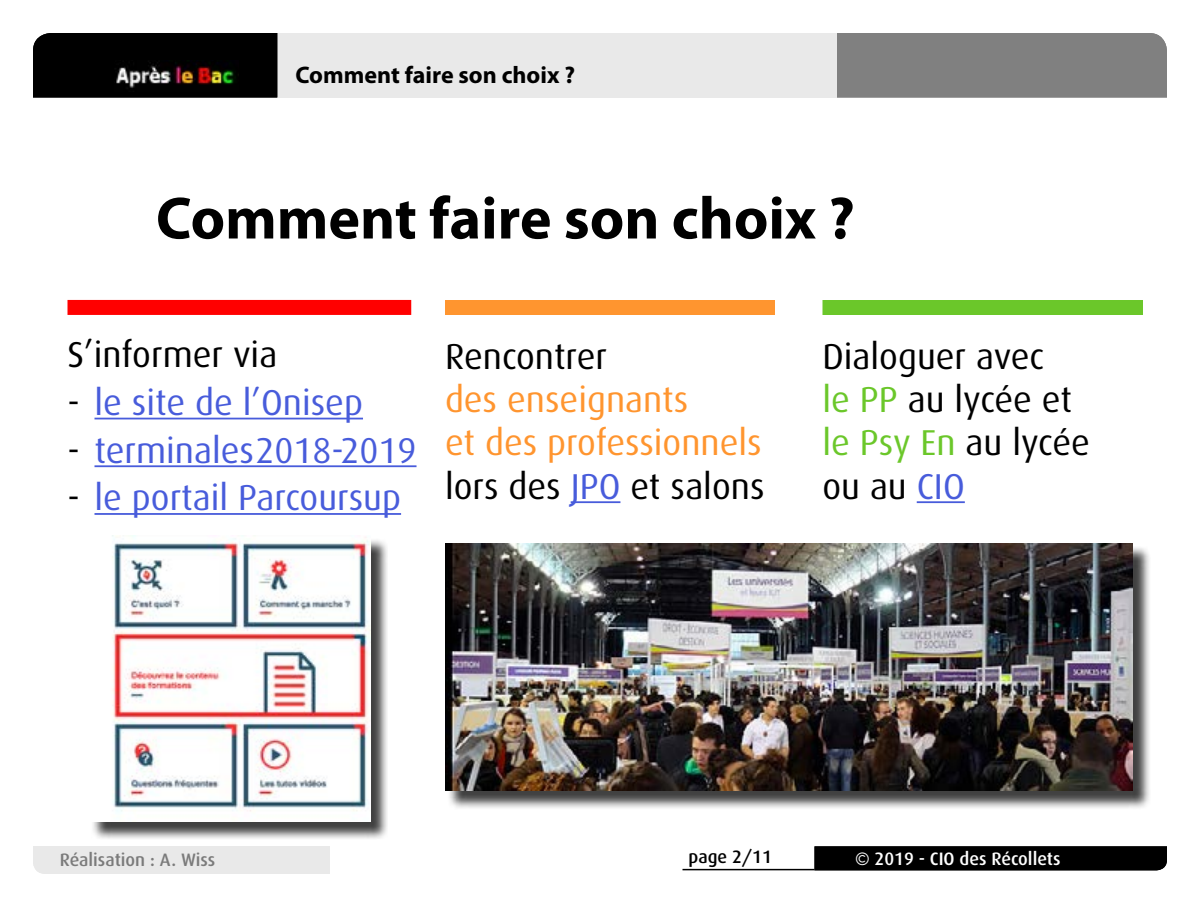
<style>
.page{position:relative;width:1200px;height:900px;background:#fff}
.page>*{position:absolute;margin:0;border:0;box-sizing:border-box;transform-origin:0 0}
.t1{font:700 60px "Myriad Pro";color:#000}
.t2{font:36px/43.2px "Dax";color:#000}
.t3{font:36px "Dax";color:#485cdb}
.t4{font:36px/43.2px "Dax";color:#ff952f}
.t5{font:700 24px "Myriad Pro";color:#000}
.t6{font:500 18px "Dax";color:#fff}
.t7{font:500 18px "Dax";color:#7b7b7b}
.t8{font:500 18px "Dax";color:#000}
.s1{color:#000}
.s2{color:#485cdb}
.s3{color:#6bc72a}
</style>
<div class="page">
<div style="left:278px;top:33px;width:559px;height:65px;background:#e9e9e9"></div>
<div style="left:837px;top:33px;width:330px;height:65px;background:#808080"></div>
<svg style="left:33px;top:33px;width:245px;height:65px;background:#0e0c0a"></svg>
<div style="left:33px;top:846px;width:297px;height:28px;background:#e9e9e9"></div>
<hr style="left:682px;top:869px;width:132px;height:1px;background:#000">
<div style="left:814px;top:846px;width:353px;height:24px;background:#000"></div>
<div style="left:445px;top:300px;width:330px;height:15px;background:#ff952f"></div>
<hr style="left:571px;top:501px;width:49px;height:2px;background:#485cdb">
<div style="left:823px;top:300px;width:320px;height:15px;background:#6bc72a"></div>
<hr style="left:917px;top:501px;width:48px;height:2px;background:#485cdb">
<div style="left:448px;top:546px;width:703px;height:264px;background:#000;opacity:.75"></div>
<img style="left:445px;top:543px;width:687px;height:247px">
<div style="left:91px;top:538px;width:297px;height:302px;background:#000;opacity:.75"></div>
<img style="left:91px;top:536px;width:279px;height:286px">
<div style="left:68px;top:300px;width:343px;height:15px;background:#f00"></div>
<hr style="left:94px;top:418px;width:269px;height:1px;background:#485cdb">
<hr style="left:94px;top:465px;width:323px;height:2px;background:#485cdb">
<hr style="left:94px;top:513px;width:307px;height:2px;background:#485cdb">
<p class="t5" style="left:296px;top:62px;width:281px">Comment faire son choix ?</p>
<h1 class="t1" style="left:156px;top:185px;width:700px">Comment faire son choix ?</h1>
<p class="t2" style="left:68px;top:334px;width:211px">S’informer via</p>
<p class="t3" style="left:68px;top:383px;width:297px"><span class="s1">-</span> le site de l’Onisep</p>
<p class="t3" style="left:68px;top:430px;width:351px"><span class="s1">-</span> terminales2018-2019</p>
<p class="t3" style="left:67px;top:478px;width:335px"><span class="s1">-</span> le portail Parcoursup</p>
<p class="t2" style="left:445px;top:335px;width:164px">Rencontrer</p>
<p class="t4" style="left:445px;top:379px;width:321px">des enseignants<br>et des professionnels <span class="s1">lors des</span> <span class="s2">JPO</span> <span class="s1">et salons</span></p>
<p class="t2" style="left:823px;top:335px;width:269px">Dialoguer avec<br><span class="s3">le PP</span> au lycée et <span class="s3">le Psy En</span> au lycée ou au <span class="s2">CIO</span></p>
<p class="t7" style="left:60px;top:850px;width:157px">Réalisation : A. Wiss</p>
<p class="t8" style="left:688px;top:847px;width:85px">page 2/11</p>
<p class="t6" style="left:855px;top:848px;width:207px">© 2019 - CIO des Récollets</p>
</div>
